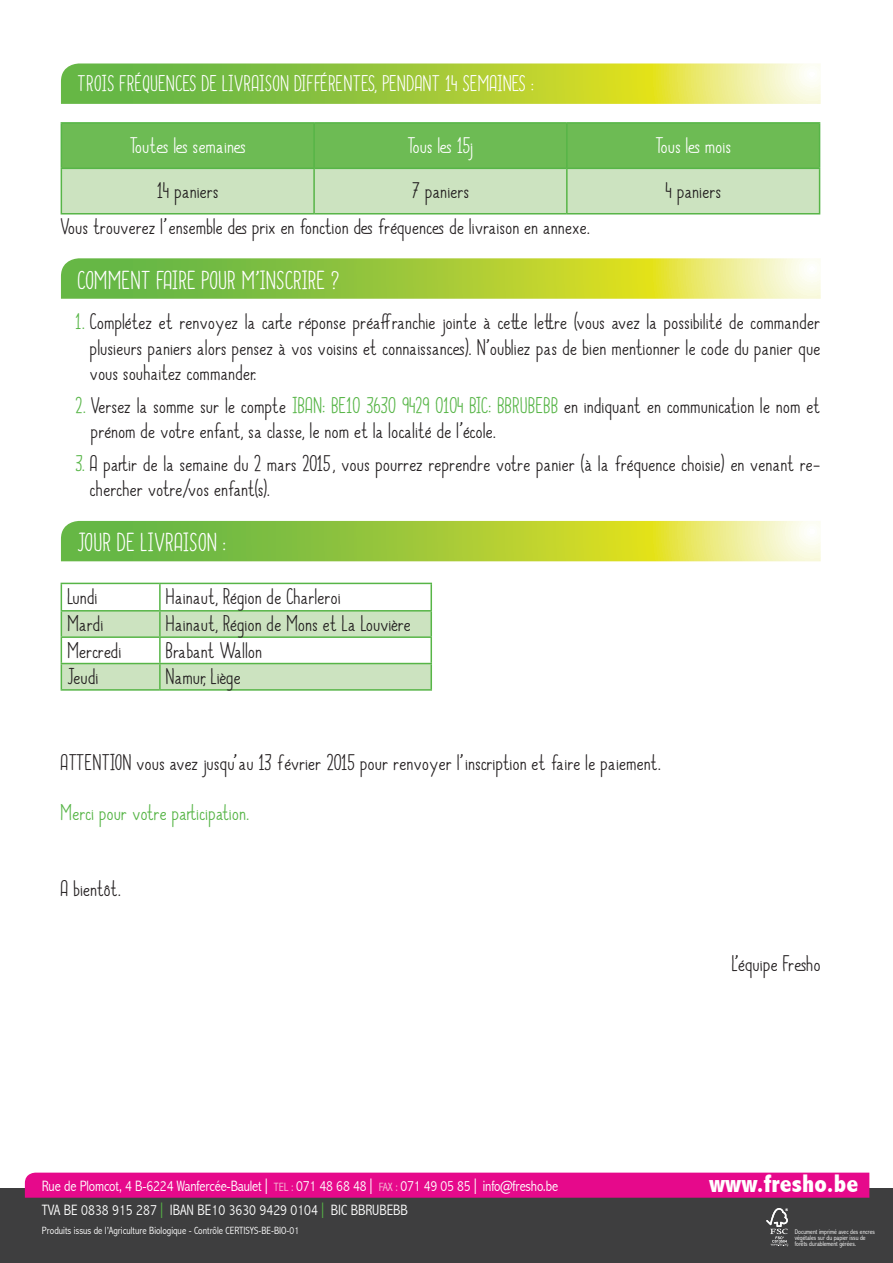
<style>
.page{position:relative;width:893px;height:1263px;background:#fff}
.page>*{position:absolute;margin:0;border:0;box-sizing:border-box;transform-origin:0 0}
.t1{font:800 condensed 25.5px "Abadi";color:#fff}
.t2{font:24px "Always Together";letter-spacing:.025em;color:#fff}
.t3{font:21px/25.2px "Always Together";letter-spacing:.025em;color:#231f20}
.t4{font:21px "Always Together";letter-spacing:.025em;color:#fff}
.t5{font:21px "Always Together";letter-spacing:.025em;color:#57b547}
.t6{font:21px "Always Together";color:#fff}
.t7{font:21px "Always Together";color:#231f20}
.t8{font:300 condensed 15px/24px "Abadi";letter-spacing:-.01em;color:#fff}
.t9{font:300 condensed 10.5px "Abadi";color:#fff}
.t10{font:300 condensed 6.75px/6px "Abadi";color:#fff}
.s1{color:#57b547}
.s2{font-size:22.5px}
.s3{font-size:12px;color:#f5c1d8}
.s4{font-size:22.5px;color:#57b547}
</style>
<div class="page">
<svg style="left:61px;top:258px;width:760px;height:41px;background:#acd051"></svg>
<svg style="left:61px;top:63px;width:760px;height:41px;background:#acd051"></svg>
<svg style="left:61px;top:521px;width:760px;height:40px;background:#aacf4e"></svg>
<svg style="left:62px;top:124px;width:757px;height:89px;background:#9cce89"></svg>
<hr style="left:61px;top:122px;width:253px;height:2px;background:#57b547">
<hr style="left:61px;top:124px;width:1px;height:44px;background:#57b547">
<hr style="left:314px;top:122px;width:253px;height:2px;background:#57b547">
<hr style="left:313px;top:124px;width:2px;height:44px;background:#57b547">
<hr style="left:567px;top:122px;width:253px;height:2px;background:#57b547">
<hr style="left:566px;top:124px;width:2px;height:44px;background:#57b547">
<hr style="left:819px;top:124px;width:1px;height:44px;background:#57b547">
<hr style="left:61px;top:168px;width:253px;height:1px;background:#57b547">
<hr style="left:61px;top:169px;width:1px;height:44px;background:#57b547">
<hr style="left:314px;top:168px;width:253px;height:1px;background:#57b547">
<hr style="left:313px;top:169px;width:2px;height:44px;background:#57b547">
<hr style="left:567px;top:168px;width:253px;height:1px;background:#57b547">
<hr style="left:566px;top:169px;width:2px;height:44px;background:#57b547">
<hr style="left:819px;top:169px;width:1px;height:44px;background:#57b547">
<hr style="left:61px;top:213px;width:253px;height:1px;background:#57b547">
<hr style="left:314px;top:213px;width:253px;height:1px;background:#57b547">
<hr style="left:567px;top:213px;width:253px;height:1px;background:#57b547">
<hr style="left:61px;top:583px;width:99px;height:1px;background:#57b547">
<hr style="left:160px;top:583px;width:272px;height:1px;background:#57b547">
<hr style="left:430px;top:584px;width:2px;height:26px;background:#57b547">
<hr style="left:160px;top:610px;width:272px;height:1px;background:#57b547">
<hr style="left:430px;top:611px;width:2px;height:25px;background:#57b547">
<hr style="left:160px;top:636px;width:272px;height:2px;background:#57b547">
<hr style="left:430px;top:638px;width:2px;height:25px;background:#57b547">
<svg style="left:61px;top:584px;width:370px;height:105px"></svg>
<hr style="left:160px;top:663px;width:272px;height:1px;background:#57b547">
<hr style="left:159px;top:664px;width:2px;height:25px;background:#57b547">
<hr style="left:430px;top:664px;width:2px;height:25px;background:#57b547">
<hr style="left:61px;top:689px;width:99px;height:2px;background:#57b547">
<hr style="left:160px;top:689px;width:272px;height:2px;background:#57b547">
<div style="left:0;top:1188px;width:893px;height:75px;background:#3e3e3f"></div>
<svg style="left:25px;top:1172px;width:844px;height:26px;background:#e40f8d"></svg>
<svg style="left:766px;top:1208px;width:22px;height:38px"></svg>
<p class="t4" style="left:78px;top:67px;width:457px">TROIS FRÉQUENCES DE LIVRAISON DIFFÉRENTES, PENDANT 14 SEMAINES :</p>
<p class="t4" style="left:130px;top:129px;width:117px">Toutes les semaines</p>
<p class="t6" style="left:407px;top:129px;width:68px">Tous les 15j</p>
<p class="t4" style="left:655px;top:129px;width:77px">Tous les mois</p>
<p class="t3" style="left:157px;top:178px;width:63px">14 paniers</p>
<p class="t3" style="left:412px;top:178px;width:58px">7 paniers</p>
<p class="t3" style="left:665px;top:178px;width:57px">4 paniers</p>
<p class="t3" style="left:61px;top:213px;width:531px">Vous trouverez l’ensemble des prix en fonction des fréquences de livraison en annexe.</p>
<p class="t2" style="left:78px;top:261px;width:263px">COMMENT FAIRE POUR M’INSCRIRE ?</p>
<p class="t3" style="left:90px;top:309px;width:732px;text-align:justify;text-indent:-14px"><span class="s1">1.</span> Complétez et renvoyez la carte réponse préaffranchie jointe à cette lettre (vous avez la possibilité de commander plusieurs paniers alors pensez à vos voisins et connaissances). N’oubliez pas de bien mentionner le code du panier que vous souhaitez commander.</p>
<p class="t3" style="left:91px;top:392px;width:731px;text-indent:-15px"><span class="s1">2.</span> Versez la somme sur le compte <span class="s1">IBAN: BE10 3630 9429 0104 BIC: BBRUBEBB</span> en indiquant en communication le nom et prénom de votre enfant, sa classe, le nom et la localité de l’école.</p>
<p class="t3" style="left:90px;top:450px;width:732px;text-indent:-14px"><span class="s1">3.</span> A partir de la semaine du 2 mars 2015 , vous pourrez reprendre votre panier (à la fréquence choisie) en venant re&shy;chercher votre/vos enfant(s).</p>
<p class="t2" style="left:78px;top:524px;width:150px">JOUR DE LIVRAISON :</p>
<p class="t3" style="left:67px;top:583px;width:31px">Lundi</p>
<p class="t3" style="left:166px;top:583px;width:176px">Hainaut, Région de Charleroi</p>
<p class="t3" style="left:67px;top:611px;width:37px">Mardi</p>
<p class="t3" style="left:166px;top:611px;width:246px">Hainaut, Région de Mons et La Louvière</p>
<p class="t7" style="left:67px;top:633px;width:55px">Mercredi</p>
<p class="t3" style="left:166px;top:637px;width:97px">Brabant Wallon</p>
<p class="t3" style="left:67px;top:663px;width:32px">Jeudi</p>
<p class="t3" style="left:166px;top:663px;width:76px">Namur, Liège</p>
<p class="t3" style="left:61px;top:749px;width:602px">ATTENTION vous avez jusqu’au 13 février 2015 pour renvoyer l’inscription et faire le paiement.</p>
<p class="t5" style="left:61px;top:796px;width:190px">Merci pour votre participation.</p>
<p class="t3" style="left:61px;top:875px;width:62px">A bientôt.</p>
<p class="t3" style="left:732px;top:951px;width:90px">L’équipe Fresho</p>
<p class="t8" style="left:42px;top:1173px;width:518px">Rue de Plomcot, 4 B-6224 Wanfercée-Baulet <span class="s2">l</span> <span class="s3">TEL :</span> 071 48 68 48 <span class="s2">l</span> <span class="s3">FAX :</span> 071 49 05 85 <span class="s2">l</span> info@fresho.be<br>TVA BE 0838 915 287 <span class="s4">l</span> IBAN BE10 3630 9429 0104 <span class="s4">l</span> BIC BBRUBEBB</p>
<p class="t1" style="left:709px;top:1169px;width:151px">www.fresho.be</p>
<p class="t9" style="left:42px;top:1224px;width:259px">Produits issus de l’Agriculture Biologique - Contrôle CERTISYS-BE-BIO-01</p>
<p class="t10" style="left:795px;top:1229px;width:82px">Document imprimé avec des encres végétales sur du papier issu de forêts durablement gérées.</p>
</div>
